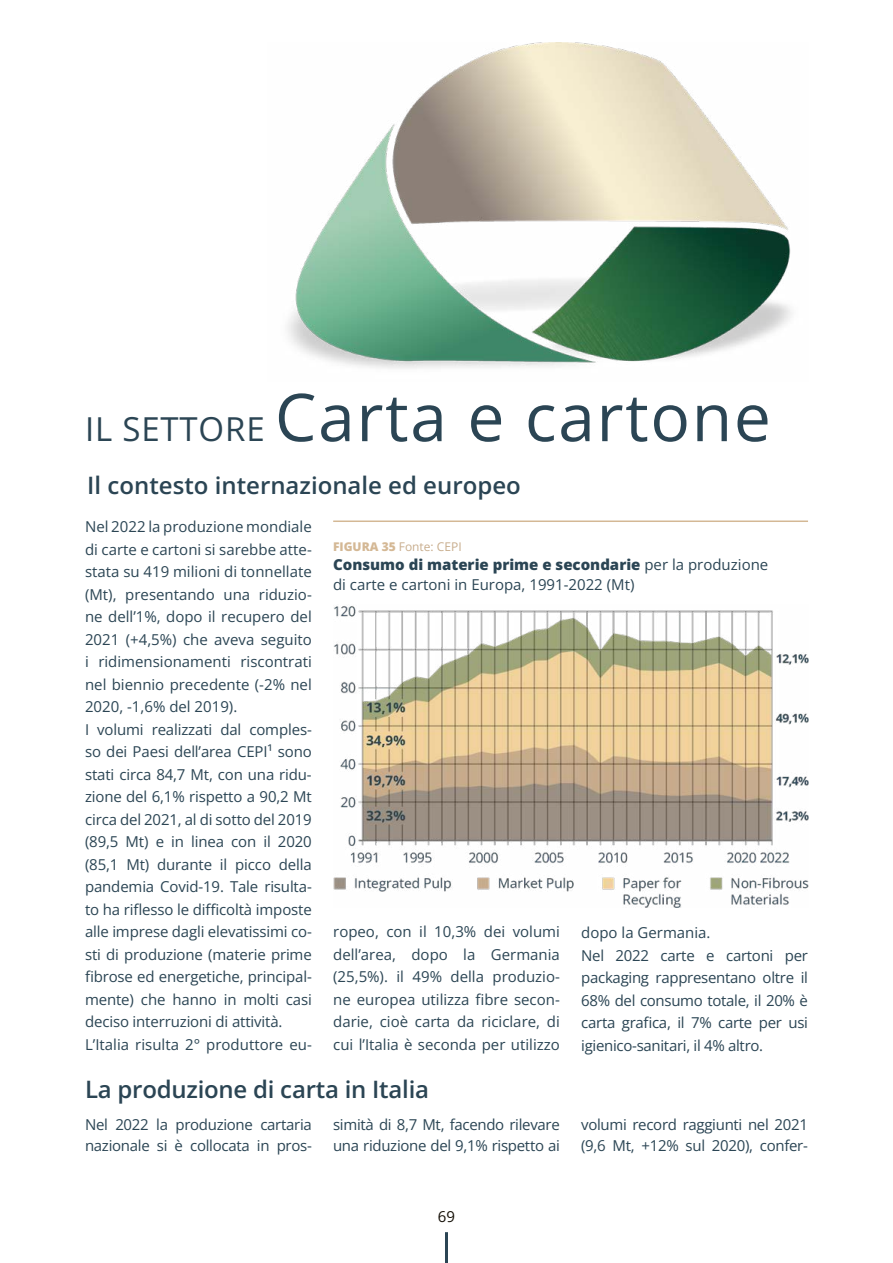
<style>
.page{position:relative;width:893px;height:1263px;background:#fff}
.page>*{position:absolute;margin:0;border:0;box-sizing:border-box;transform-origin:0 0}
.t1{font:66px "Open Sans";letter-spacing:.025em;color:#2b4554}
.t2{font:600 24px "Open Sans";color:#2b4554}
.t3{font:15px/22.5px "Open Sans";letter-spacing:-.01em;color:#2b4554}
.t4{font:15px "Open Sans";color:#140f06}
.t5{font:12px "Open Sans";color:#c8ad8d}
.s1{font-size:33px}
.s2{font-weight:800;color:#d4b895}
.s3{font-weight:800}
</style>
<div class="page">
<hr style="left:333px;top:520px;width:475px;height:2px;background:#d4b895">
<img style="left:334px;top:606px;width:474px;height:302px">
<img style="left:287px;top:43px;width:505px;height:326px">
<hr style="left:445px;top:1232px;width:3px;height:31px;background:#2b4554">
<h1 class="t1" style="left:85px;top:372px;width:687px"><span class="s1">IL SETTORE</span> Carta e cartone</h1>
<h2 class="t2" style="left:87px;top:469px;width:435px">Il contesto internazionale ed europeo</h2>
<p class="t3" style="left:85px;top:515px;width:228px">Nel 2022 la produzione mondiale di carte e cartoni si sarebbe atte&shy;stata su 419 milioni di tonnellate (Mt), presentando una riduzio&shy;ne dell’1%, dopo il recupero del<br>2021 (+4,5%) che aveva seguito i ridimensionamenti riscontrati nel biennio precedente (-2% nel<br>2020, -1,6% del 2019).<br>I volumi realizzati dal comples&shy;so dei Paesi dell’area CEPI¹ sono stati circa 84,7 Mt, con una ridu&shy;zione del 6,1% rispetto a 90,2 Mt circa del 2021, al di sotto del 2019 (89,5 Mt) e in linea con il 2020 (85,1 Mt) durante il picco della pandemia Covid-19. Tale risulta&shy;to ha riflesso le difficoltà imposte alle imprese dagli elevatissimi co&shy;sti di produzione (materie prime fibrose ed energetiche, principal&shy;mente) che hanno in molti casi deciso interruzioni di attività.<br>L’Italia risulta 2° produttore eu-</p>
<p class="t5" style="left:333px;top:538px;width:130px"><span class="s2">FIGURA 35</span> Fonte: CEPI</p>
<p class="t3" style="left:333px;top:555px;width:437px;line-height:19.5px"><span class="s3">Consumo di materie prime e secondarie</span> per la produzione di carte e cartoni in Europa, 1991-2022 (Mt)</p>
<p class="t3" style="left:333px;top:920px;width:228px;text-align:justify">ropeo, con il 10,3% dei volumi dell’area, dopo la Germania (25,5%). il 49% della produzio&shy;ne europea utilizza fibre secon&shy;darie, cioè carta da riciclare, di cui l’Italia è seconda per utilizzo</p>
<p class="t3" style="left:581px;top:921px;width:228px">dopo la Germania.<br>Nel 2022 carte e cartoni per packaging rappresentano oltre il<br>68% del consumo totale, il 20% è carta grafica, il 7% carte per usi igienico-sanitari, il 4% altro.</p>
<h2 class="t2" style="left:85px;top:1072px;width:345px">La produzione di carta in Italia</h2>
<p class="t3" style="left:85px;top:1114px;width:228px;line-height:21px">Nel 2022 la produzione cartaria nazionale si è collocata in pros-</p>
<p class="t3" style="left:333px;top:1114px;width:228px;line-height:21px">simità di 8,7 Mt, facendo rilevare una riduzione del 9,1% rispetto ai</p>
<p class="t3" style="left:581px;top:1114px;width:228px;line-height:21px">volumi record raggiunti nel 2021 (9,6 Mt, +12% sul 2020), confer-</p>
<p class="t4" style="left:438px;top:1206px;width:19px">69</p>
</div>
